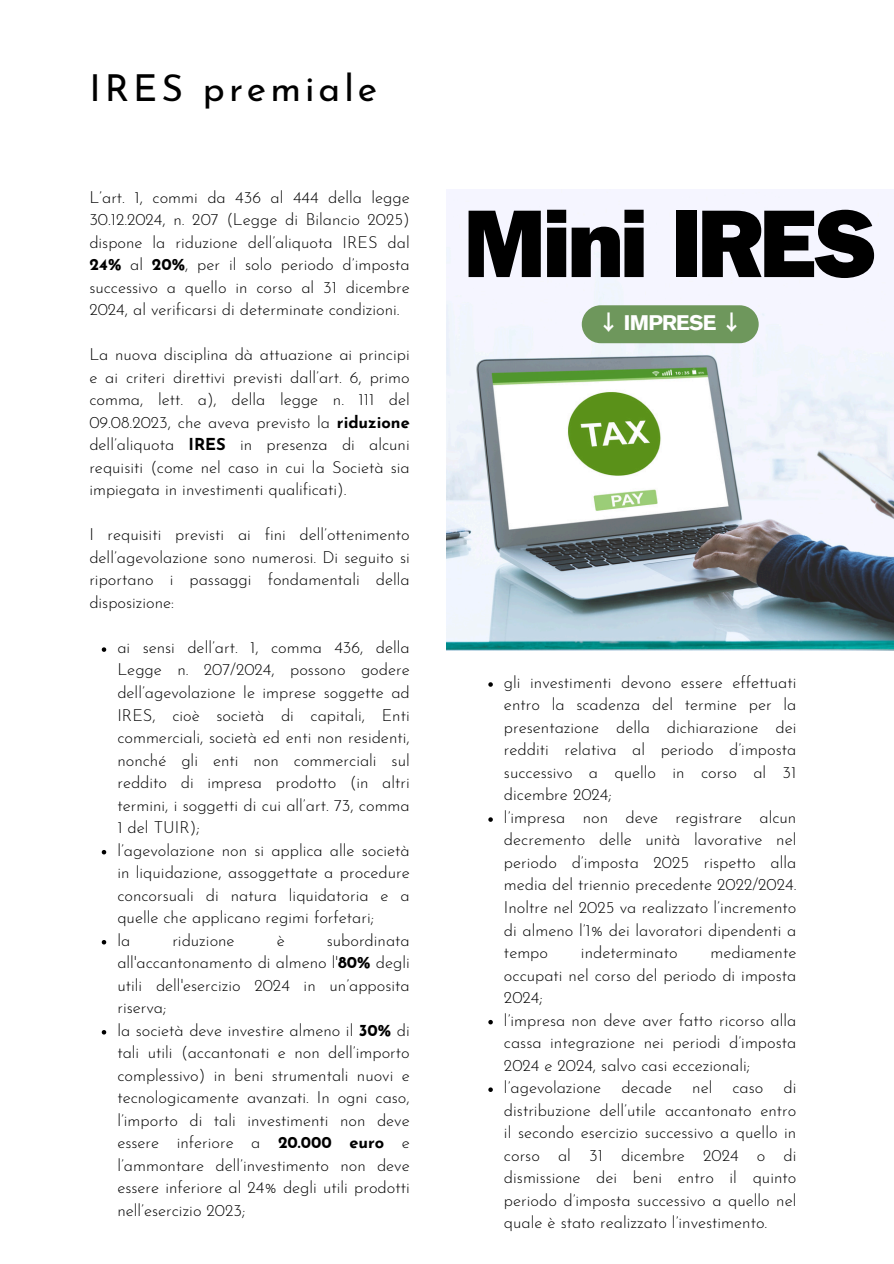
<style>
.page{position:relative;width:894px;height:1264px;background:#fff}
.page>*{position:absolute;margin:0;border:0;box-sizing:border-box;transform-origin:0 0}
.t1{font:800 96.75px "Franklin Gothic LT Pro";letter-spacing:-.04em;color:#000}
.t2{font:37.2px "Josefin Sans";letter-spacing:.105em;color:#000}
.t3{font:700 21px "Akzidenz Grotesk Pro";letter-spacing:-.035em;color:#fff}
.t4{font:300 16.5px/22.5px "Josefin Sans";color:#000;text-align:justify}
.s1{font-weight:700}
.s2{font-family:"Noto Sans CJ Ksc"}
</style>
<div class="page">
<img style="left:446px;top:191px;width:447px;height:459px">
<svg style="left:102px;top:647px;width:4px;height:5px"></svg>
<svg style="left:102px;top:850px;width:4px;height:4px"></svg>
<svg style="left:102px;top:940px;width:4px;height:4px"></svg>
<svg style="left:102px;top:1030px;width:4px;height:4px"></svg>
<svg style="left:488px;top:682px;width:4px;height:4px"></svg>
<svg style="left:488px;top:817px;width:4px;height:4px"></svg>
<svg style="left:488px;top:1019px;width:4px;height:5px"></svg>
<svg style="left:488px;top:1087px;width:4px;height:4px"></svg>
<svg style="left:581px;top:305px;width:177px;height:38px;background:#759c64"></svg>
<h2 class="t2" style="left:89px;top:73px;width:289px">IRES premiale</h2>
<p class="t4" style="left:89px;top:187px;width:322px">L’art. 1, commi da 436 al 444 della legge 30.12.2024, n. 207 (Legge di Bilancio 2025) dispone la riduzione dell’aliquota IRES dal <span class="s1">24%</span> al <span class="s1">20%</span>, per il solo periodo d’imposta successivo a quello in corso al 31 dicembre 2024, al verificarsi di determinate condizioni.</p>
<p class="t4" style="left:89px;top:345px;width:322px">La nuova disciplina dà attuazione ai principi e ai criteri direttivi previsti dall’art. 6, primo comma, lett. a), della legge n. 111 del 09.08.2023, che aveva previsto la <span class="s1">riduzione </span>dell’aliquota <span class="s1">IRES</span> in presenza di alcuni requisiti (come nel caso in cui la Società sia impiegata in investimenti qualificati).</p>
<p class="t4" style="left:89px;top:525px;width:322px">I requisiti previsti ai fini dell’ottenimento dell’agevolazione sono numerosi. Di seguito si riportano i passaggi fondamentali della disposizione:</p>
<p class="t4" style="left:117px;top:637px;width:294px">ai sensi dell’art. 1, comma 436, della Legge n. 207/2024, possono godere dell’agevolazione le imprese soggette ad IRES, cioè società di capitali, Enti commerciali, società ed enti non residenti, nonché gli enti non commerciali sul reddito di impresa prodotto (in altri termini, i soggetti di cui all’art. 73, comma 1 del TUIR);</p>
<p class="t4" style="left:117px;top:840px;width:294px">l’agevolazione non si applica alle società in liquidazione, assoggettate a procedure concorsuali di natura liquidatoria e a quelle che applicano regimi forfetari;</p>
<p class="t4" style="left:117px;top:930px;width:14px">la</p>
<p class="t4" style="left:172px;top:930px;width:64px">riduzione</p>
<p class="t4" style="left:276px;top:930px;width:10px">è</p>
<p class="t4" style="left:117px;top:930px;width:294px;text-indent:209px">subordinata all'accantonamento di almeno l'<span class="s1">80%</span> degli utili dell'esercizio 2024 in un’apposita riserva;</p>
<p class="t4" style="left:117px;top:1020px;width:294px">la società deve investire almeno il <span class="s1">30%</span> di tali utili (accantonati e non dell’importo complessivo) in beni strumentali nuovi e tecnologicamente avanzati. In ogni caso, l’importo di tali investimenti non deve essere inferiore a <span class="s1">20.000 euro</span> e l’ammontare dell’investimento non deve essere inferiore al 24% degli utili prodotti nell’esercizio 2023;</p>
<p class="t1" style="left:463px;top:211px;width:415px">Mini IRES</p>
<p class="t3" style="left:598px;top:314px;width:145px"><span class="s2">↓</span> IMPRESE <span class="s2">↓</span></p>
<p class="t4" style="left:504px;top:672px;width:294px">gli investimenti devono essere effettuati entro la scadenza del termine per la presentazione della dichiarazione dei redditi relativa al periodo d’imposta successivo a quello in corso al 31 dicembre 2024;</p>
<h1 class="t4" style="left:504px;top:807px;width:294px">l’impresa non deve registrare alcun decremento delle unità lavorative nel periodo d’imposta 2025 rispetto alla media del triennio precedente 2022/2024.<br>Inoltre nel 2025 va realizzato l’incremento di almeno l’1% dei lavoratori dipendenti a tempo</h1>
<h1 class="t4" style="left:504px;top:942px;width:294px;text-indent:206px">mediamente occupati nel corso del periodo di imposta 2024;</h1>
<p class="t4" style="left:504px;top:1010px;width:294px">l’impresa non deve aver fatto ricorso alla cassa integrazione nei periodi d’imposta 2024 e 2024, salvo casi eccezionali;</p>
<p class="t4" style="left:504px;top:1077px;width:294px">l’agevolazione decade nel caso di distribuzione dell’utile accantonato entro il secondo esercizio successivo a quello in corso al 31 dicembre 2024 o di dismissione dei beni entro il quinto periodo d’imposta successivo a quello nel quale è stato realizzato l’investimento.</p>
<h1 class="t4" style="left:581px;top:942px;width:98px">indeterminato</h1>
</div>
